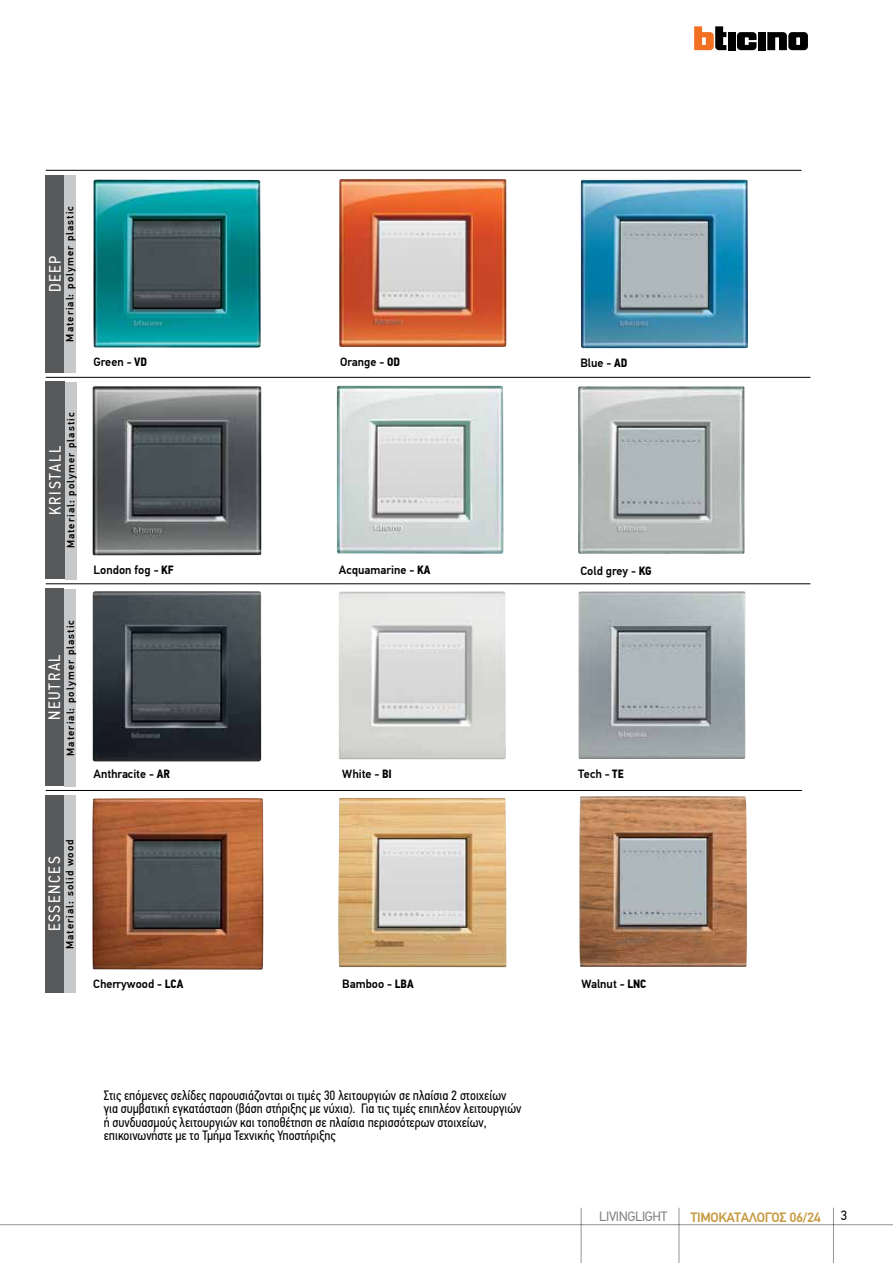
<style>
.page{position:relative;width:893px;height:1263px;background:#fff}
.page>*{position:absolute;margin:0;border:0;box-sizing:border-box;transform-origin:0 0}
.t1{font:16.5px "PF Din Text Cond Pro";letter-spacing:.1em;color:#fff}
.t2{font:13.5px/13.5px "PF Din Text Cond Pro";color:#000}
.t3{font:500 13.5px "PF Din Text Pro";letter-spacing:-.025em;color:#c79a3f}
.t4{font:13.5px "PF Din Text Pro";letter-spacing:-.03em;color:#808285}
.t5{font:13.5px "PF Din Text Pro";color:#000}
.t6{font:500 12px "PF Din Text Pro";color:#000}
.t7{font:500 10.5px "PF Din Text Pro";letter-spacing:.1em;color:#000}
.s1{font-family:"PF Din Text Cond Pro";font-weight:700}
</style>
<div class="page">
<hr style="left:0;top:1224px;width:893px;height:1px;background:#939598">
<svg style="left:737px;top:32px;width:19px;height:18px"></svg>
<div style="left:758px;top:32px;width:8px;height:18px;background:#000"></div>
<div style="left:728px;top:32px;width:7px;height:18px;background:#000"></div>
<svg style="left:694px;top:26px;width:32px;height:24px"></svg>
<svg style="left:767px;top:32px;width:41px;height:18px"></svg>
<hr style="left:581px;top:1208px;width:1px;height:55px;background:#939598">
<hr style="left:679px;top:1208px;width:1px;height:55px;background:#939598">
<hr style="left:833px;top:1208px;width:1px;height:55px;background:#939598">
<div style="left:46px;top:175px;width:19px;height:198px;background:#58595b"></div>
<hr style="left:46px;top:377px;width:764px;height:1px;background:#000">
<hr style="left:46px;top:583px;width:764px;height:1px;background:#000">
<hr style="left:46px;top:790px;width:756px;height:1px;background:#000">
<hr style="left:46px;top:170px;width:755px;height:1px;background:#000">
<div style="left:46px;top:795px;width:18px;height:198px;background:#58595b"></div>
<div style="left:46px;top:382px;width:19px;height:197px;background:#58595b"></div>
<div style="left:46px;top:588px;width:18px;height:198px;background:#58595b"></div>
<div style="left:64px;top:175px;width:11px;height:198px;background:#c7c8ca"></div>
<div style="left:65px;top:382px;width:12px;height:197px;background:#c7c8ca"></div>
<div style="left:64px;top:589px;width:12px;height:198px;background:#c7c8ca"></div>
<div style="left:64px;top:795px;width:11px;height:198px;background:#c7c8ca"></div>
<img style="left:93px;top:180px;width:168px;height:168px">
<img style="left:339px;top:179px;width:167px;height:168px">
<img style="left:581px;top:180px;width:167px;height:168px">
<img style="left:92px;top:386px;width:170px;height:169px">
<img style="left:337px;top:386px;width:167px;height:168px">
<img style="left:578px;top:386px;width:167px;height:168px">
<img style="left:93px;top:591px;width:168px;height:170px">
<img style="left:92px;top:798px;width:172px;height:172px">
<img style="left:338px;top:798px;width:169px;height:169px">
<img style="left:579px;top:796px;width:168px;height:171px">
<img style="left:339px;top:591px;width:167px;height:168px">
<img style="left:578px;top:591px;width:167px;height:168px">
<p class="t7" style="left:64px;top:341px;width:137px;rotate:-90deg">Material: polymer plastic</p>
<p class="t1" style="left:45px;top:292px;width:38px;rotate:-90deg">DEEP</p>
<p class="t6" style="left:94px;top:355px;width:55px">Green - <span class="s1">VD</span></p>
<p class="t6" style="left:340px;top:355px;width:61px">Orange - <span class="s1">OD</span></p>
<p class="t6" style="left:580px;top:356px;width:48px">Blue - <span class="s1">AD</span></p>
<p class="t7" style="left:65px;top:548px;width:137px;rotate:-90deg">Material: polymer plastic</p>
<p class="t1" style="left:45px;top:515px;width:70px;rotate:-90deg">KRISTALL</p>
<p class="t6" style="left:94px;top:563px;width:82px">London fog - <span class="s1">KF</span></p>
<p class="t6" style="left:339px;top:563px;width:93px">Acquamarine - <span class="s1">KA</span></p>
<p class="t6" style="left:580px;top:564px;width:73px">Cold grey - <span class="s1">KG</span></p>
<p class="t7" style="left:64px;top:756px;width:137px;rotate:-90deg">Material: polymer plastic</p>
<p class="t1" style="left:45px;top:720px;width:67px;rotate:-90deg">NEUTRAL</p>
<p class="t6" style="left:94px;top:767px;width:78px">Anthracite - <span class="s1">AR</span></p>
<p class="t6" style="left:342px;top:767px;width:51px">White - <span class="s1">BI</span></p>
<p class="t6" style="left:578px;top:767px;width:47px">Tech - <span class="s1">TE</span></p>
<p class="t7" style="left:64px;top:949px;width:111px;rotate:-90deg">Material: solid wood</p>
<p class="t1" style="left:45px;top:931px;width:76px;rotate:-90deg">ESSENCES</p>
<p class="t6" style="left:93px;top:977px;width:92px">Cherrywood - <span class="s1">LCA</span></p>
<p class="t6" style="left:342px;top:977px;width:73px">Bamboo - <span class="s1">LBA</span></p>
<p class="t6" style="left:581px;top:977px;width:66px">Walnut - <span class="s1">LNC</span></p>
<p class="t2" style="left:104px;top:1088px;width:419px">Στις επόμενες σελίδες παρουσιάζονται οι τιμές 30 λειτουργιών σε πλαίσια 2 στοιχείων για συμβατική εγκατάσταση (βάση στήριξης με νύχια). Για τις τιμές επιπλέον λειτουργιών ή συνδυασμούς λειτουργιών και τοποθέτηση σε πλαίσια περισσότερων στοιχείων, επικοινωνήστε με το Τμήμα Τεχνικής Υποστήριξης</p>
<p class="t4" style="left:599px;top:1208px;width:70px">LIVINGLIGHT</p>
<p class="t3" style="left:797px;top:1208px;width:26px">2 3</p>
<p class="t5" style="left:840px;top:1208px;width:8px">3</p>
<p class="t3" style="left:690px;top:1209px;width:132px">TIMOΚΑΤΑΛΟΓΟΣ 06/24</p>
</div>
